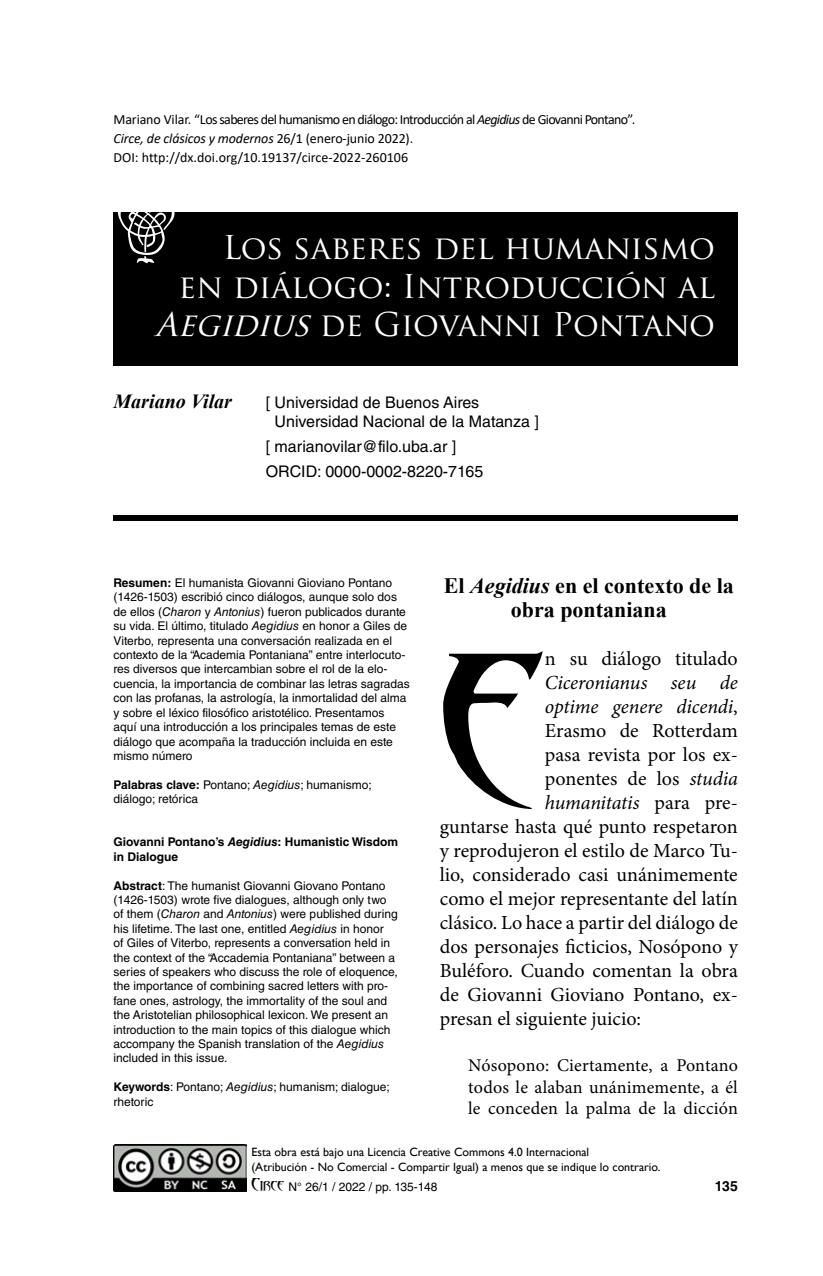
<style>
.page{position:relative;width:823px;height:1276px;background:#fff}
.page>*{position:absolute;margin:0;border:0;box-sizing:border-box;transform-origin:0 0}
.t1{font:194.4px "Abaddon";color:#000}
.t2{font:32px/38.4px "Trajan Pro";color:#fff;text-align:right}
.t3{font:700 22px/24px "Times New Roman";color:#000;text-align:center}
.t4{font:20px "Minion Pro";letter-spacing:-.005em;color:#000}
.t5{font:italic 20px "Minion Pro";letter-spacing:-.01em;color:#000}
.t6{font:italic 700 20px "Times New Roman";color:#000}
.t7{font:18px/21.6px "Minion Pro";letter-spacing:.01em;color:#000;text-align:justify}
.t8{font:16px/19.2px "Helvetica LT Std";color:#000}
.t9{font:14px/19.2px "Calibri";letter-spacing:-.05em;color:#000}
.t10{font:700 14px "Helvetica LT Std";color:#000}
.t11{font:12px/14.4px "Helvetica LT Std";color:#000}
.t12{font:12px/14.8px "Gill Sans";color:#000}
.t13{font:700 12px/14.4px "Helvetica LT Std";color:#000}
.s1{font-style:italic}
.s2{font-weight:700}
.s3{font-style:normal}
.s4{font-family:"Abaddon";font-size:16px}
</style>
<div class="page">
<img style="left:113px;top:1144px;width:133px;height:47px">
<div style="left:113px;top:213px;width:624px;height:153px;background:#000"></div>
<div style="left:113px;top:515px;width:624px;height:6px;background:#000"></div>
<svg style="left:118px;top:213px;width:56px;height:50px"></svg>
<p class="t9" style="left:113px;top:109px;width:523px">Mariano Vilar. “Los saberes del humanismo en diálogo: Introducción al <span class="s1">Aegidius</span> de Giovanni Pontano”.<br><span class="s1">Circe, de clásicos y modernos</span> 26/1 (enero-junio 2022).<br>DOI: http://dx.doi.org/10.19137/circe-2022-260106</p>
<h2 class="t2" style="left:155px;top:228px;width:561px">Los saberes del humanismo<br>en diálogo: Introducción al<br><span class="s1">Aegidius</span>de Giovanni Pontano</h2>
<h3 class="t6" style="left:113px;top:387px;width:120px">Mariano Vilar</h3>
<h3 class="t8" style="left:274px;top:393px;width:266px;text-indent:-9px">[ Universidad de Buenos Aires<br>Universidad Nacional de la Matanza ]</h3>
<h3 class="t8" style="left:265px;top:434px;width:219px;line-height:24.8px">[ marianovilar@filo.uba.ar ]<br>ORCID: 0000-0002-8220-7165</h3>
<p class="t11" style="left:113px;top:575px;width:298px"><span class="s2">Resumen:</span> El humanista Giovanni Gioviano Pontano (1426-1503) escribió cinco diálogos, aunque solo dos de ellos (<span class="s1">Charon</span> y <span class="s1">Antonius</span>) fueron publicados durante su vida. El último, titulado <span class="s1">Aegidius</span> en honor a Giles de Viterbo, representa una conversación realizada en el contexto de la “Academia Pontaniana” entre interlocuto&shy;res diversos que intercambian sobre el rol de la elo&shy;cuencia, la importancia de combinar las letras sagradas con las profanas, la astrología, la inmortalidad del alma y sobre el léxico filosófico aristotélico. Presentamos aquí una introducción a los principales temas de este diálogo que acompaña la traducción incluida en este mismo número</p>
<p class="t11" style="left:113px;top:777px;width:260px"><span class="s2">Palabras clave:</span> Pontano; <span class="s1">Aegidius</span>; humanismo; diálogo; retórica</p>
<p class="t13" style="left:113px;top:834px;width:286px">Giovanni Pontano’s <span class="s1">Aegidius</span>: Humanistic Wisdom in Dialogue</p>
<p class="t11" style="left:113px;top:878px;width:286px"><span class="s2">Abstract</span>: The humanist Giovanni Giovano Pontano (1426-1503) wrote five dialogues, although only two of them (<span class="s1">Charon</span> and <span class="s1">Antonius</span>) were published during his lifetime. The last one, entitled <span class="s1">Aegidius</span> in honor<br>of Giles of Viterbo, represents a conversation held in the context of the “Accademia Pontaniana” between a series of speakers who discuss the role of eloquence, the importance of combining sacred letters with pro&shy;fane ones, astrology, the immortality of the soul and the Aristotelian philosophical lexicon. We present an introduction to the main topics of this dialogue which accompany the Spanish translation of the <span class="s1">Aegidius </span>included in this issue.</p>
<p class="t11" style="left:113px;top:1079px;width:278px"><span class="s2">Keywords</span>: Pontano; <span class="s1">Aegidius</span>; humanism; dialogue; rhetoric</p>
<h3 class="t3" style="left:443px;top:573px;width:291px">El <span class="s1">Aegidius</span> en el contexto de la obra pontaniana</h3>
<h1 class="t1" style="left:439px;top:628px;width:106px">E</h1>
<h3 class="t4" style="left:544px;top:645px;width:194px">n su diálogo titulado</h3>
<h3 class="t5" style="left:544px;top:669px;width:194px">Ciceronianus seu de</h3>
<h3 class="t5" style="left:544px;top:693px;width:194px">optime genere dicendi<span class="s3">,</span></h3>
<h3 class="t4" style="left:544px;top:717px;width:194px">Erasmo de Rotterdam</h3>
<h3 class="t4" style="left:544px;top:741px;width:194px">pasa revista por los ex-</h3>
<h3 class="t4" style="left:544px;top:765px;width:194px">ponentes de los <span class="s1">studia</span></h3>
<h3 class="t5" style="left:544px;top:789px;width:194px">humanitatis <span class="s3">para pre-</span></h3>
<h3 class="t4" style="left:439px;top:813px;width:299px">guntarse hasta qué punto respetaron</h3>
<h3 class="t4" style="left:439px;top:837px;width:299px">y reprodujeron el estilo de Marco Tu-</h3>
<h3 class="t4" style="left:439px;top:861px;width:299px">lio, considerado casi unánimemente</h3>
<h3 class="t4" style="left:439px;top:885px;width:299px">como el mejor representante del latín</h3>
<h3 class="t4" style="left:439px;top:909px;width:299px">clásico. Lo hace a partir del diálogo de</h3>
<h3 class="t4" style="left:439px;top:933px;width:299px">dos personajes ficticios, Nosópono y</h3>
<h3 class="t4" style="left:439px;top:957px;width:299px">Buléforo. Cuando comentan la obra</h3>
<h3 class="t4" style="left:439px;top:981px;width:299px">de Giovanni Gioviano Pontano, ex-</h3>
<h3 class="t4" style="left:439px;top:1005px;width:203px">presan el siguiente juicio:</h3>
<h3 class="t7" style="left:468px;top:1054px;width:271px">Nósopono: Ciertamente, a Pontano todos le alaban unánimemente, a él le conceden la palma de la dicción</h3>
<p class="t12" style="left:251px;top:1144px;width:410px">Esta obra está bajo una Licencia Creative Commons 4.0 Internacional<br>(Atribución - No Comercial - Compartir Igual) a menos que se indique lo contrario.</p>
<p class="t11" style="left:251px;top:1179px;width:187px"><span class="s4">Circe</span> N° 26/1 / 2022 / pp. 135-148</p>
<p class="t10" style="left:714px;top:1177px;width:24px">135</p>
</div>
